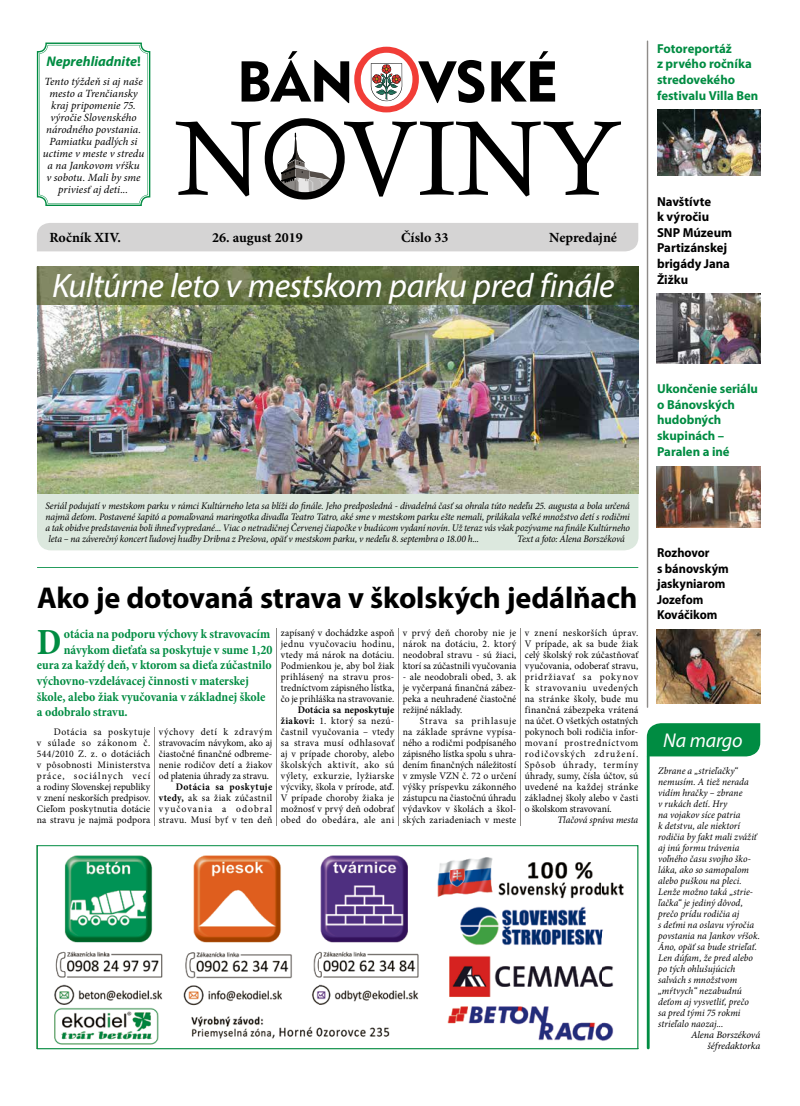
<style>
.page{position:relative;width:800px;height:1106px;background:#fff}
.page>*{position:absolute;margin:0;border:0;box-sizing:border-box;transform-origin:0 0}
.t1{font:700 condensed 37.3px "Minion Pro";color:#008c42}
.t2{font:italic 34px "Myriad Pro";letter-spacing:-.015em;color:#fff}
.t3{font:700 30.2px "Myriad Pro";letter-spacing:-.005em;color:#000}
.t4{font:italic 20px "Myriad Pro";letter-spacing:-.01em;color:#fff}
.t5{font:700 14px "Minion Pro";color:#000}
.t6{font:italic 700 14px "Myriad Pro";color:#008c42}
.t7{font:700 condensed 13px "Minion Pro";color:#008c42}
.t8{font:700 13px/15.6px "Myriad Pro";color:#008c42}
.t9{font:700 13px/15.6px "Myriad Pro";color:#000}
.t10{font:700 13px/15.6px "Myriad Pro";color:#000;scale:.95 1}
.t11{font:italic 11px/12px "Minion Pro";color:#000;text-align:center}
.t12{font:10px/11px "Minion Pro";letter-spacing:.015em;color:#000;text-align:justify;scale:.96 1}
.t13{font:italic 10px/11px "Minion Pro";letter-spacing:.005em;color:#000;text-align:justify;scale:.96 1}
.t14{font:italic 10px/11px "Minion Pro";letter-spacing:.005em;color:#000;scale:.95 1}
.t15{font:italic 10px/11px "Minion Pro";letter-spacing:.005em;color:#000;text-align:right}
.t16{font:italic 10px "Minion Pro";letter-spacing:-.015em;color:#000;scale:.96 1}
.s1{font-style:normal}
.s2{font-weight:700}
</style>
<div class="page">
<svg style="left:176px;top:118px;width:445px;height:82px"></svg>
<svg style="left:241px;top:47px;width:314px;height:65px"></svg>
<div style="left:37px;top:223px;width:601px;height:28px;background:#d5d4d4"></div>
<hr style="left:646px;top:41px;width:2px;height:667px;background:#8f8c89">
<div style="left:646px;top:723px;width:114px;height:33px;background:#008c42"></div>
<hr style="left:646px;top:755px;width:3px;height:294px;background:#008c42">
<hr style="left:37px;top:567px;width:601px;height:1px;background:#008c42">
<svg style="left:37px;top:43px;width:113px;height:163px"></svg>
<img style="left:657px;top:109px;width:103px;height:67px">
<img style="left:656px;top:630px;width:104px;height:73px">
<img style="left:656px;top:466px;width:104px;height:61px">
<img style="left:656px;top:294px;width:104px;height:69px">
<hr style="left:154px;top:726px;width:1px;height:55px;background:#8f8c89">
<hr style="left:154px;top:781px;width:1px;height:44px;background:#8f8c89">
<hr style="left:276px;top:629px;width:1px;height:76px;background:#8f8c89">
<hr style="left:276px;top:705px;width:1px;height:121px;background:#8f8c89">
<hr style="left:398px;top:629px;width:1px;height:87px;background:#8f8c89">
<hr style="left:398px;top:716px;width:1px;height:110px;background:#8f8c89">
<hr style="left:520px;top:629px;width:1px;height:186px;background:#8f8c89">
<svg style="left:37px;top:845px;width:601px;height:204px"></svg>
<img style="left:37px;top:305px;width:601px;height:188px">
<svg style="left:37px;top:266px;width:601px;height:39px;background:#5a683d"></svg>
<div style="left:37px;top:493px;width:601px;height:57px;background:#dce8de"></div>
<h3 class="t6" style="left:46px;top:52px;width:96px">Neprehliadnite<span class="s1">!</span></h3>
<p class="t11" style="left:43px;top:75px;width:103px">Tento týždeň si aj naše mesto a Trenčiansky kraj pripomenie 75. výročie Slovenského národného povstania.<br>Pamiatku padlých si uctime v meste v stredu a na Jankovom vŕšku<br>v sobotu. Mali by sme priviesť aj deti...</p>
<h3 class="t5" style="left:49px;top:228px;width:73px">Ročník XIV.</h3>
<h3 class="t5" style="left:212px;top:228px;width:92px">26. august 2019</h3>
<h3 class="t5" style="left:401px;top:228px;width:49px">Číslo 33</h3>
<h3 class="t5" style="left:549px;top:228px;width:69px">Nepredajné</h3>
<h2 class="t2" style="left:52px;top:265px;width:563px">Kultúrne leto v mestskom parku pred finále</h2>
<h3 class="t8" style="left:657px;top:40px;width:103px">Fotoreportáž<br>z prvého ročníka stredovekého festivalu Villa Ben</h3>
<h3 class="t9" style="left:657px;top:193px;width:76px">Navštívte<br>k výročiu<br>SNP Múzeum<br>Partizánskej brigády Jana<br>Žižku</h3>
<h3 class="t8" style="left:657px;top:380px;width:102px">Ukončenie seriálu o Bánovských hudobných skupinách –<br>Paralen a iné</h3>
<p class="t13" style="left:45px;top:500px;width:610px">Seriál podujatí v mestskom parku v rámci Kultúrneho leta sa blíži do nále. Jeho predposledná - divadelná časť sa ohrala túto nedeľu 25. augusta a bola určená najmä deťom. Postavené šapitó a pomaľovaná maringotka divadla Teatro Tatro, aké sme v mestskom parku ešte nemali, prilákala veľké množstvo detí s rodičmi a tak obidve predstavenia boli ihneď vypredané... Viac o netradičnej Červenej čiapočke v budúcom vydaní novín. Už teraz vás však pozývame na nále Kultúrneho leta – na záverečný koncert ľudovej hudby Dribna z Prešova, opäť v mestskom parku, v nedeľu 8. septembra o 18.00 h...</p>
<p class="t16" style="left:517px;top:532px;width:114px">Text a foto: Alena Borszéková</p>
<h3 class="t3" style="left:37px;top:578px;width:602px">Ako je dotovaná strava v školských jedálňach</h3>
<h1 class="t1" style="left:37px;top:616px;width:26px">D</h1>
<h3 class="t7" style="left:64px;top:625px;width:208px">otácia na podporu výchovy k stravovacím</h3>
<h3 class="t7" style="left:64px;top:640px;width:210px">návykom dieťaťa sa poskytuje v sume 1,20</h3>
<h3 class="t7" style="left:37px;top:656px;width:236px">eura za každý deň, v ktorom sa dieťa zúčastnilo</h3>
<h3 class="t7" style="left:37px;top:672px;width:213px">výchovno-vzdelávacej činnosti v materskej</h3>
<h3 class="t7" style="left:37px;top:687px;width:230px">škole, alebo žiak vyučovania v základnej škole</h3>
<h3 class="t7" style="left:37px;top:703px;width:92px">a odobralo stravu.</h3>
<p class="t12" style="left:37px;top:726px;width:120px;text-indent:17px">Dotácia sa poskytuje v súlade so zákonom č.<br>544/2010 Z. z. o dotáciách v pôsobnosti Ministerstva práce, sociálnych vecí a rodiny Slovenskej republiky v znení neskorších predpisov.<br>Cieľom poskytnutia dotácie na stravu je najmä podpora</p>
<p class="t12" style="left:159px;top:726px;width:120px">výchovy detí k zdravým stravovacím návykom, ako aj čiastočné nančné odbreme&shy;nenie rodičov detí a žiakov od platenia úhrady za stravu.</p>
<p class="t12" style="left:159px;top:781px;width:120px;text-indent:17px"><span class="s2">Dotácia sa poskytuje vtedy,</span> ak sa žiak zúčastnil vyučovania a odobral stravu. Musí byť v ten deň</p>
<p class="t12" style="left:281px;top:627px;width:120px">zapísaný v dochádzke aspoň jednu vyučovaciu hodinu, vtedy má nárok na dotáciu.<br>Podmienkou je, aby bol žiak prihlásený na stravu pros&shy;tredníctvom zápisného lístka, čo je prihláška na stravovanie.</p>
<p class="t12" style="left:281px;top:704px;width:120px;text-indent:17px"><span class="s2">Dotácia sa neposkytuje žiakovi:</span> 1. ktorý sa nezú&shy;častnil vyučovania – vtedy sa strava musí odhlasovať aj v prípade choroby, alebo školských aktivít, ako sú výlety, exkurzie, lyžiarske výcviky, škola v prírode, atď.<br>V prípade choroby žiaka je možnosť v prvý deň odobrať obed do obedára, ale ani</p>
<p class="t12" style="left:403px;top:627px;width:120px">v prvý deň choroby nie je nárok na dotáciu, 2. ktorý neodobral stravu - sú žiaci, ktorí sa zúčastnili vyučovania</p>
<p class="t12" style="left:403px;top:671px;width:120px">- ale neodobrali obed, 3. ak je vyčerpaná nančná zábez&shy;peka a neuhradené čiastočné režijné náklady.</p>
<p class="t12" style="left:403px;top:715px;width:120px;text-indent:17px">Strava sa prihlasuje na základe správne vypísa&shy;ného a rodičmi podpísaného zápisného lístka spolu s uhra&shy;dením nančných náležitostí v zmysle VZN č. 72 o určení výšky príspevku zákonného zástupcu na čiastočnú úhradu výdavkov v školách a škol&shy;ských zariadeniach v meste</p>
<p class="t12" style="left:524px;top:627px;width:120px">v znení neskorších úprav.<br>V prípade, ak sa bude žiak celý školský rok zúčastňovať vyučovania, odoberať stravu, pridržiavať sa pokynov k stravovaniu uvedených na stránke školy, bude mu finančná zábezpeka vrátená na účet. O všetkých ostatných pokynoch boli rodičia infor&shy;movaní prostredníctvom rodičovských združení.<br>Spôsob úhrady, termíny úhrady, sumy, čísla účtov, sú uvedené na každej stránke základnej školy alebo v časti o školskom stravovaní.</p>
<p class="t13" style="left:557px;top:814px;width:86px">Tlačová správa mesta</p>
<h3 class="t10" style="left:657px;top:544px;width:77px">Rozhovor<br>s bánovským jaskyniarom<br>Jozefom<br>Kováčikom</h3>
<h3 class="t4" style="left:663px;top:728px;width:81px">Na margo</h3>
<p class="t14" style="left:658px;top:765px;width:109px">Zbrane a „strieľačky“ nemusím. A tiež nerada vidím hračky – zbrane<br>v rukách detí. Hry<br>na vojakov síce patria<br>k detstvu, ale niektorí rodičia by fakt mali zvážiť aj inú formu trávenia voľného času svojho ško&shy;láka, ako so samopalom alebo puškou na pleci.<br>Lenže možno taká „strie&shy;ľačka“ je jediný dôvod, prečo prídu rodičia aj<br>s deťmi na oslavu výročia povstania na Jankov vŕšok.<br>Áno, opäť sa bude strieľať.<br>Len dúfam, že pred alebo po tých ohlušujúcich salvách s množstvom „mŕtvych“ nezabudnú deťom aj vysvetliť, prečo<br>sa pred tými 75 rokmi strieľalo naozaj...</p>
<p class="t15" style="left:690px;top:1029px;width:71px">Alena Borszéková šéfredaktorka</p>
</div>
